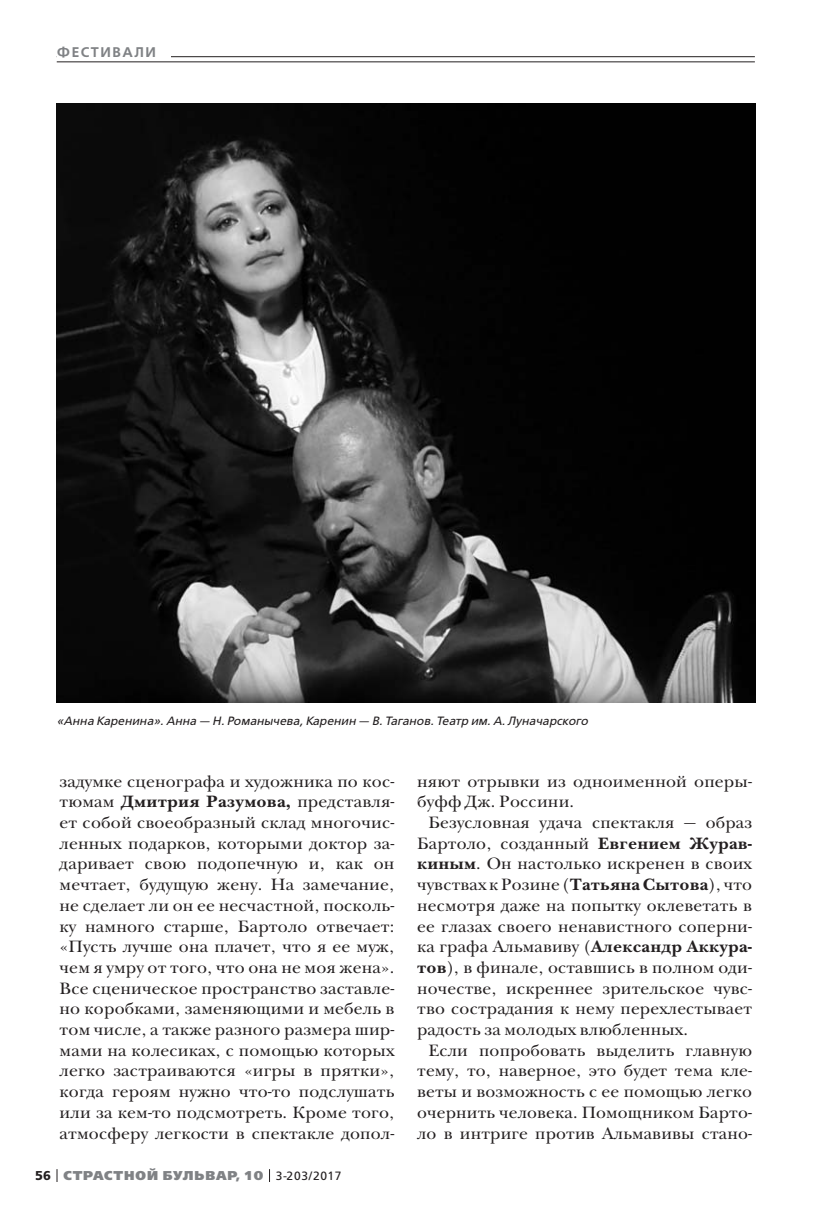
<style>
.page{position:relative;width:823px;height:1219px;background:#fff}
.page>*{position:absolute;margin:0;border:0;box-sizing:border-box;transform-origin:0 0}
.t1{font:17px/20.6px "New Baskerville ITC";letter-spacing:.01em;color:#231f20;text-align:justify}
.t2{font:600 14px "Free Set";letter-spacing:.11em;color:#808285}
.t3{font:800 12.8px "Free Set";letter-spacing:.07em;color:#808285}
.t4{font:italic 12px "Free Set";color:#231f20}
.s1{font-weight:700}
.s2{font-weight:700;color:#231f20}
.s3{font-weight:400;font-size:12px;color:#231f20}
</style>
<div class="page">
<svg style="left:57px;top:1169px;width:1px;height:13px"></svg>
<svg style="left:269px;top:1169px;width:1px;height:13px"></svg>
<hr style="left:57px;top:56px;width:697px;height:1px;background:#231f20">
<div style="left:57px;top:42px;width:113px;height:20px;background:#fff"></div>
<hr style="left:57px;top:62px;width:697px;height:1px;background:#231f20">
<img style="left:57px;top:104px;width:698px;height:599px">
<p class="t2" style="left:57px;top:46px;width:100px">ФЕСТИВАЛИ</p>
<p class="t4" style="left:57px;top:715px;width:532px">«Анна Каренина». Анна — Н. Романычева, Каренин — В. Таганов. Театр им. А. Луначарского</p>
<p class="t1" style="left:60px;top:772px;width:336px">задумке сценографа и художника по кос&shy;тюмам <span class="s1">Дмитрия Разумова,</span> представля&shy;ет собой своеобразный склад многочис&shy;ленных подарков, которыми доктор за&shy;даривает свою подопечную и, как он мечтает, будущую жену. На замечание, не сделает ли он ее несчастной, посколь&shy;ку намного старше, Бартоло отвечает: «Пусть лучше она плачет, что я ее муж, чем я умру от того, что она не моя жена».<br>Все сценическое пространство заставле&shy;но коробками, заменяющими и мебель в том числе, а также разного размера шир&shy;мами на колесиках, с помощью которых легко застраиваются «игры в прятки», когда героям нужно что-то подслушать или за кем-то подсмотреть. Кроме того, атмосферу легкости в спектакле допол-</p>
<p class="t1" style="left:417px;top:772px;width:336px">няют отрывки из одноименной оперы&shy;буфф Дж. Россини.</p>
<p class="t1" style="left:417px;top:814px;width:336px;text-indent:11px">Безусловная удача спектакля — образ Бартоло, созданный <span class="s1">Евгением Журав&shy;киным</span>. Он настолько искренен в своих чувствах к Розине (<span class="s1">Татьяна Сытова</span>), что несмотря даже на попытку оклеветать в ее глазах своего ненавистного соперни&shy;ка графа Альмавиву (<span class="s1">Александр Аккура&shy;тов</span>), в финале, оставшись в полном оди&shy;ночестве, искреннее зрительское чувс&shy;тво сострадания к нему перехлестывает радость за молодых влюбленных.</p>
<p class="t1" style="left:417px;top:1041px;width:336px;text-indent:11px">Если попробовать выделить главную тему, то, наверное, это будет тема кле&shy;веты и возможность с ее помощью легко очернить человека. Помощником Барто&shy;ло в интриге против Альмавивы стано-</p>
<p class="t3" style="left:35px;top:1169px;width:307px"><span class="s2">56</span> СТРАСТНОЙ БУЛЬВАР, 10 <span class="s3">3-203/2017</span></p>
</div>
